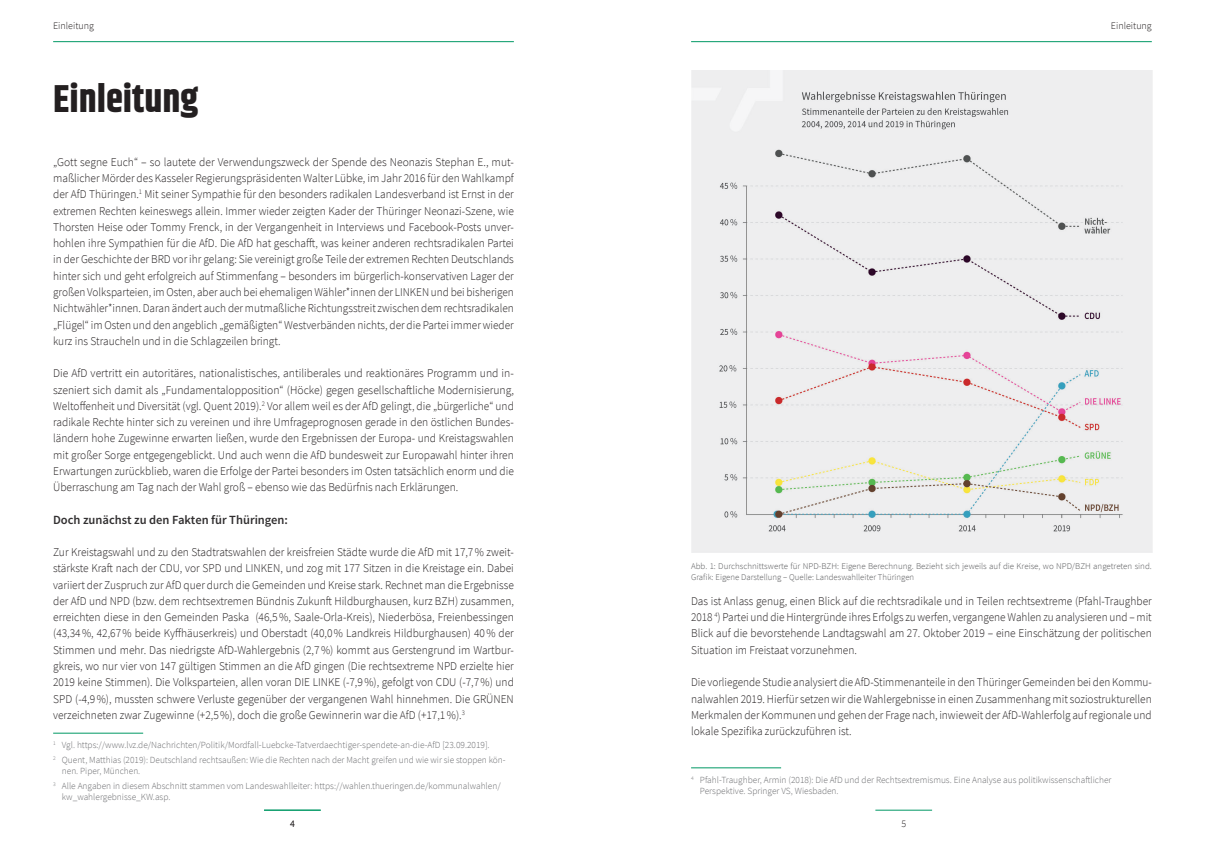
<style>
.page{position:relative;width:1205px;height:851px;background:#fff}
.page>*{position:absolute;margin:0;border:0;box-sizing:border-box;transform-origin:0 0}
._1__Headline_groß{font:700 38.75px "Khand";color:#231f20}
.Subheadline_Fließtex{font:600 12.5px "Source Sans Pro";color:#312f30}
.Fließtext{font:300 11.88px/16.2px "Source Sans Pro";color:#231f20;text-align:justify}
.Fließtext-2{font:300 11.88px/16.2px "Source Sans Pro";color:#231f20;text-align:justify;scale:.96 1}
.Fließtext-3{font:300 11.88px/16.2px "Source Sans Pro";color:#231f20;text-align:justify;scale:.94 1}
.Seitenzahlen{font:300 10px "Source Sans Pro";color:#231f20}
.Fußnoten{font:300 9.38px/11.2px "Source Sans Pro";color:#6c6d70}
.Bild-_Tabellenunters{font:300 8.75px/11.2px "Source Sans Pro";color:#57585a}
</style>
<div class="page">
<hr style="left:875px;top:809px;width:57px;height:1px;background:#009864">
<hr style="left:691px;top:41px;width:461px;height:1px;background:#009864">
<hr style="left:53px;top:41px;width:461px;height:1px;background:#009864">
<hr style="left:691px;top:767px;width:90px;height:1px;background:#009864">
<div style="left:691px;top:71px;width:461px;height:481px;background:#eeeeef"></div>
<hr style="left:53px;top:732px;width:90px;height:1px;background:#009864">
<hr style="left:264px;top:809px;width:57px;height:1px;background:#009864">
<p class="Seitenzahlen" style="left:53px;top:19px;width:42px">Einleitung</p>
<p class="_1__Headline_groß" style="left:53px;top:71px;width:147px">Einleitung</p>
<p class="Fließtext" style="left:53px;top:154px;width:462px">„Gott segne Euch“ – so lautete der Verwendungszweck der Spende des Neonazis Stephan E., mut&shy;maßlicher Mörder des Kasseler Regierungspräsidenten Walter Lübke, im Jahr 2016 für den Wahlkampf der AfD Thüringen.<sup>1</sup> Mit seiner Sympathie für den besonders radikalen Landesverband ist Ernst in der extremen Rechten keineswegs allein. Immer wieder zeigten Kader der Thüringer Neonazi-Szene, wie Thorsten Heise oder Tommy Frenck, in der Vergangenheit in Interviews und Facebook-Posts unver&shy;hohlen ihre Sympathien für die AfD. Die AfD hat geschafft, was keiner anderen rechtsradikalen Partei in der Geschichte der BRD vor ihr gelang: Sie vereinigt große Teile der extremen Rechten Deutschlands hinter sich und geht erfolgreich auf Stimmenfang – besonders im bürgerlich-konservativen Lager der großen Volksparteien, im Osten, aber auch bei ehemaligen Wähler*innen der LINKEN und bei bisherigen Nichtwähler*innen. Daran ändert auch der mutmaßliche Richtungsstreit zwischen dem rechtsradikalen „Flügel“ im Osten und den angeblich „gemäßigten“ Westverbänden nichts, der die Partei immer wieder kurz ins Straucheln und in die Schlagzeilen bringt.</p>
<p class="Fließtext" style="left:53px;top:365px;width:462px">Die AfD vertritt ein autoritäres, nationalistisches, antiliberales und reaktionäres Programm und in&shy;szeniert sich damit als „Fundamentalopposition“ (Höcke) gegen gesellschaftliche Modernisierung, Weltoffenheit und Diversität (vgl. Quent 2019).<sup>2</sup> Vor allem weil es der AfD gelingt, die „bürgerliche“ und radikale Rechte hinter sich zu vereinen und ihre Umfrageprognosen gerade in den östlichen Bundes&shy;ländern hohe Zugewinne erwarten ließen, wurde den Ergebnissen der Europa- und Kreistagswahlen mit großer Sorge entgegengeblickt. Und auch wenn die AfD bundesweit zur Europawahl hinter ihren Erwartungen zurückblieb, waren die Erfolge der Partei besonders im Osten tatsächlich enorm und die Überraschung am Tag nach der Wahl groß – ebenso wie das Bedürfnis nach Erklärungen.</p>
<p class="Subheadline_Fließtex" style="left:53px;top:511px;width:236px">Doch zunächst zu den Fakten für Thüringen:</p>
<p class="Fließtext-2" style="left:53px;top:544px;width:481px">Zur Kreistagswahl und zu den Stadtratswahlen der kreisfreien Städte wurde die AfD mit 17,7% zweit&shy;stärkste Kraft nach der CDU, vor SPD und LINKEN, und zog mit 177 Sitzen in die Kreistage ein. Dabei variiert der Zuspruch zur AfD quer durch die Gemeinden und Kreise stark. Rechnet man die Ergebnisse der AfD und NPD (bzw. dem rechtsextremen Bündnis Zukunft Hildburghausen, kurz BZH) zusammen, erreichten diese in den Gemeinden Paska (46,5%, Saale-Orla-Kreis), Niederbösa, Freienbessingen (43,34%, 42,67% beide Kyffhäuserkreis) und Oberstadt (40,0% Landkreis Hildburghausen) 40% der Stimmen und mehr. Das niedrigste AfD-Wahlergebnis (2,7%) kommt aus Gerstengrund im Wartbur&shy;gkreis, wo nur vier von 147 gültigen Stimmen an die AfD gingen (Die rechtsextreme NPD erzielte hier 2019 keine Stimmen). Die Volksparteien, allen voran DIE LINKE (-7,9%), gefolgt von CDU (-7,7%) und SPD (-4,9%), mussten schwere Verluste gegenüber der vergangenen Wahl hinnehmen. Die GRÜNEN verzeichneten zwar Zugewinne (+2,5%), doch die große Gewinnerin war die AfD (+17,1%).<sup>3</sup></p>
<p class="Fußnoten" style="left:53px;top:739px;width:438px"><sup>1</sup> Vgl. https://www.lvz.de/Nachrichten/Politik/Mordfall-Luebcke-Tatverdaechtiger-spendete-an-die-AfD [23.09.2019].</p>
<p class="Fußnoten" style="left:62px;top:754px;width:445px;text-indent:-9px"><sup>2</sup> Quent, Matthias (2019): Deutschland rechtsaußen: Wie die Rechten nach der Macht greifen und wie wir sie stoppen kön&shy;nen. Piper, München.</p>
<p class="Fußnoten" style="left:62px;top:780px;width:440px;text-indent:-9px"><sup>3</sup> Alle Angaben in diesem Abschnitt stammen vom Landeswahlleiter: https://wahlen.thueringen.de/kommunalwahlen/ kw_wahlergebnisse_KW.asp.</p>
<p class="Seitenzahlen" style="left:290px;top:817px;width:6px">4</p>
<p class="Seitenzahlen" style="left:1111px;top:19px;width:42px">Einleitung</p>
<p class="Bild-_Tabellenunters" style="left:691px;top:560px;width:462px">Abb. 1: Durchschnittswerte für NPD-BZH: Eigene Berechnung. Bezieht sich jeweils auf die Kreise, wo NPD/BZH angetreten sind.<br>Grafik: Eigene Darstellung – Quelle: Landeswahlleiter Thüringen</p>
<p class="Fließtext-2" style="left:691px;top:592px;width:481px">Das ist Anlass genug, einen Blick auf die rechtsradikale und in Teilen rechtsextreme (Pfahl-Traughber 2018 <sup>4</sup>) Partei und die Hintergründe ihres Erfolgs zu werfen, vergangene Wahlen zu analysieren und – mit Blick auf die bevorstehende Landtagswahl am 27. Oktober 2019 – eine Einschätzung der politischen Situation im Freistaat vorzunehmen.</p>
<p class="Fließtext-3" style="left:691px;top:674px;width:492px">Die vorliegende Studie analysiert die AfD-Stimmenanteile in den Thüringer Gemeinden bei den Kommu&shy;nalwahlen 2019. Hierfür setzen wir die Wahlergebnisse in einen Zusammenhang mit soziostrukturellen Merkmalen der Kommunen und gehen der Frage nach, inwieweit der AfD-Wahlerfolg auf regionale und lokale Spezifika zurückzuführen ist.</p>
<p class="Fußnoten" style="left:700px;top:773px;width:413px;text-indent:-9px"><sup>4</sup> Pfahl-Traughber, Armin (2018): Die AfD und der Rechtsextremismus. Eine Analyse aus politikwissenschaftlicher<br>Perspektive. Springer VS, Wiesbaden.</p>
<p class="Seitenzahlen" style="left:901px;top:817px;width:6px">5</p>
</div>
